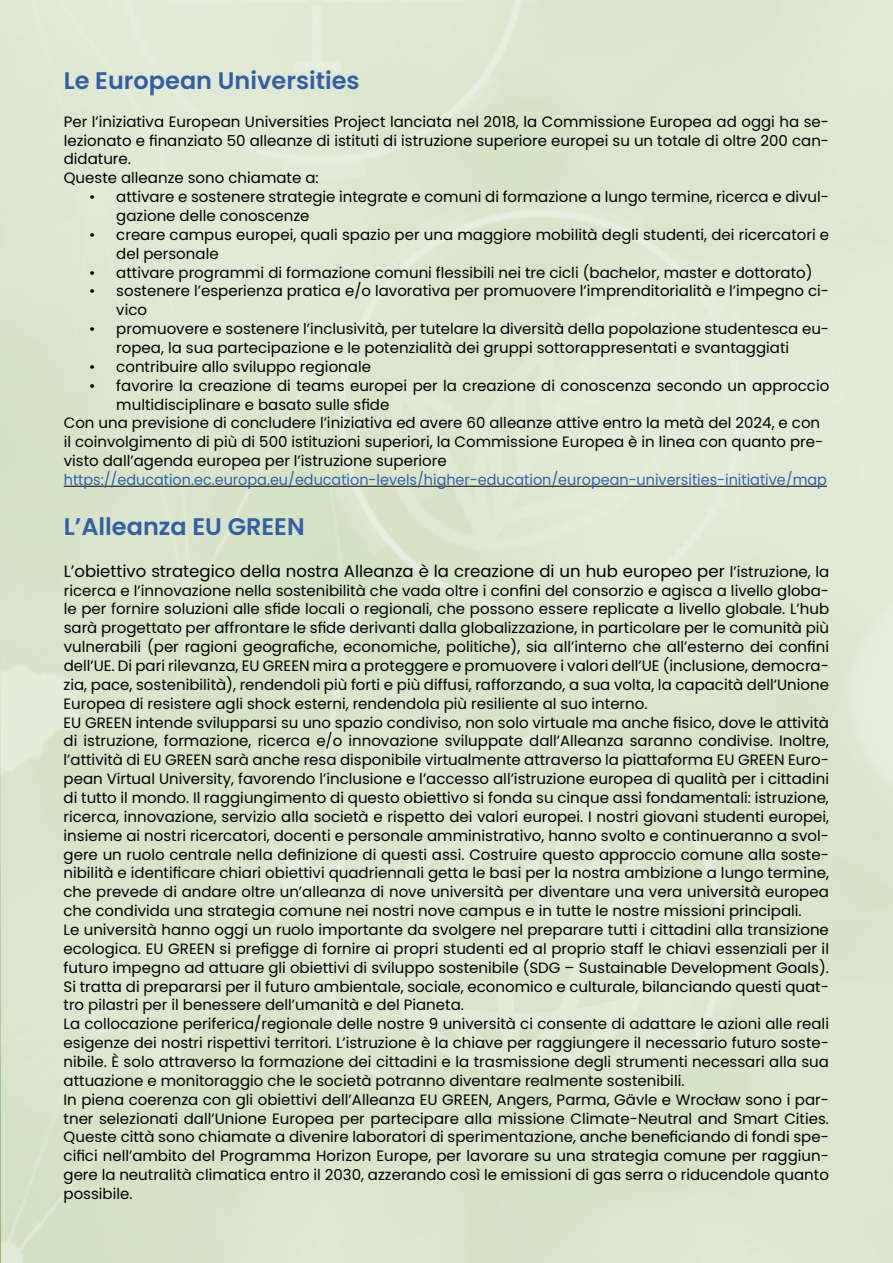
<style>
.page{position:relative;width:893px;height:1263px;background:#fff}
.page>*{position:absolute;margin:0;border:0;box-sizing:border-box;transform-origin:0 0}
.t1{font:600 24px "Poppins";color:#335fa6}
.t2{font:16.5px "Poppins";color:#000}
.t3{font:15px/18.9px "Poppins";color:#000}
.t4{font:15px "Poppins";color:#335fa6;scale:.96 1}
.s1{font-size:15px}
</style>
<div class="page">
<img style="left:0;top:628px;width:1px;height:635px">
<hr style="left:64px;top:486px;width:763px;height:1px;background:#000">
<h1 class="t1" style="left:64px;top:67px;width:297px">Le European Universities</h1>
<p class="t3" style="left:64px;top:112px;width:767px">Per l’iniziativa European Universities Project lanciata nel 2018, la Commissione Europea ad oggi ha se&shy;lezionato e finanziato 50 alleanze di istituti di istruzione superiore europei su un totale di oltre 200 can&shy;didature.<br>Queste alleanze sono chiamate a:</p>
<p class="t3" style="left:116px;top:187px;width:714px;text-indent:-27px">• attivare e sostenere strategie integrate e comuni di formazione a lungo termine, ricerca e divul&shy;gazione delle conoscenze</p>
<p class="t3" style="left:116px;top:225px;width:714px;text-indent:-27px">• creare campus europei, quali spazio per una maggiore mobilità degli studenti, dei ricercatori e del personale</p>
<p class="t3" style="left:89px;top:263px;width:725px">• attivare programmi di formazione comuni flessibili nei tre cicli (bachelor, master e dottorato)</p>
<p class="t3" style="left:116px;top:282px;width:714px;text-indent:-27px">• sostenere l’esperienza pratica e/o lavorativa per promuovere l’imprenditorialità e l’impegno ci&shy;vico</p>
<p class="t3" style="left:116px;top:319px;width:714px;text-indent:-27px">• promuovere e sostenere l’inclusività, per tutelare la diversità della popolazione studentesca eu&shy;ropea, la sua partecipazione e le potenzialità dei gruppi sottorappresentati e svantaggiati</p>
<p class="t3" style="left:89px;top:357px;width:283px">• contribuire allo sviluppo regionale</p>
<p class="t3" style="left:89px;top:376px;width:741px">• favorire la creazione di teams europei per la creazione di conoscenza secondo un approccio</p>
<p class="t3" style="left:116px;top:395px;width:275px">multidisciplinare e basato sulle sfide</p>
<p class="t3" style="left:64px;top:414px;width:758px">Con una previsione di concludere l’iniziativa ed avere 60 alleanze attive entro la metà del 2024, e con</p>
<p class="t3" style="left:64px;top:433px;width:761px">il coinvolgimento di più di 500 istituzioni superiori, la Commissione Europea è in linea con quanto pre-</p>
<p class="t3" style="left:64px;top:451px;width:384px">visto dall’agenda europea per l’istruzione superiore</p>
<p class="t4" style="left:64px;top:471px;width:796px">https://education.ec.europa.eu/education-levels/higher-education/european-universities-initiative/map</p>
<h1 class="t1" style="left:64px;top:513px;width:242px">L’Alleanza EU GREEN</h1>
<p class="t2" style="left:64px;top:561px;width:767px">L’obiettivo strategico della nostra Alleanza è la creazione di un hub europeo per <span class="s1">l’istruzione, la</span></p>
<p class="t3" style="left:64px;top:581px;width:767px">ricerca e l’innovazione nella sostenibilità che vada oltre i confini del consorzio e agisca a livello globa&shy;le per fornire soluzioni alle sfide locali o regionali, che possono essere replicate a livello globale. L’hub sarà progettato per affrontare le sfide derivanti dalla globalizzazione, in particolare per le comunità più vulnerabili (per ragioni geografiche, economiche, politiche), sia all’interno che all’esterno dei confini dell’UE. Di pari rilevanza, EU GREEN mira a proteggere e promuovere i valori dell’UE (inclusione, democra&shy;zia, pace, sostenibilità), rendendoli più forti e più diffusi, rafforzando, a sua volta, la capacità dell’Unione Europea di resistere agli shock esterni, rendendola più resiliente al suo interno.<br>EU GREEN intende svilupparsi su uno spazio condiviso, non solo virtuale ma anche fisico, dove le attività di istruzione, formazione, ricerca e/o innovazione sviluppate dall’Alleanza saranno condivise. Inoltre, l’attività di EU GREEN sarà anche resa disponibile virtualmente attraverso la piattaforma EU GREEN Euro&shy;pean Virtual University, favorendo l’inclusione e l’accesso all’istruzione europea di qualità per i cittadini di tutto il mondo. Il raggiungimento di questo obiettivo si fonda su cinque assi fondamentali: istruzione, ricerca, innovazione, servizio alla società e rispetto dei valori europei. I nostri giovani studenti europei, insieme ai nostri ricercatori, docenti e personale amministrativo, hanno svolto e continueranno a svol&shy;gere un ruolo centrale nella definizione di questi assi. Costruire questo approccio comune alla soste&shy;nibilità e identificare chiari obiettivi quadriennali getta le basi per la nostra ambizione a lungo termine, che prevede di andare oltre un’alleanza di nove università per diventare una vera università europea che condivida una strategia comune nei nostri nove campus e in tutte le nostre missioni principali.<br>Le università hanno oggi un ruolo importante da svolgere nel preparare tutti i cittadini alla transizione ecologica. EU GREEN si prefigge di fornire ai propri studenti ed al proprio staff le chiavi essenziali per il futuro impegno ad attuare gli obiettivi di sviluppo sostenibile (SDG – Sustainable Development Goals).<br>Si tratta di prepararsi per il futuro ambientale, sociale, economico e culturale, bilanciando questi quat&shy;tro pilastri per il benessere dell’umanità e del Pianeta.<br>La collocazione periferica/regionale delle nostre 9 università ci consente di adattare le azioni alle reali esigenze dei nostri rispettivi territori. L’istruzione è la chiave per raggiungere il necessario futuro soste&shy;nibile. È solo attraverso la formazione dei cittadini e la trasmissione degli strumenti necessari alla sua attuazione e monitoraggio che le società potranno diventare realmente sostenibili.<br>In piena coerenza con gli obiettivi dell’Alleanza EU GREEN, Angers, Parma, Gävle e Wrocław sono i par&shy;tner selezionati dall’Unione Europea per partecipare alla missione Climate-Neutral and Smart Cities.<br>Queste città sono chiamate a divenire laboratori di sperimentazione, anche beneficiando di fondi spe&shy;cifici nell’ambito del Programma Horizon Europe, per lavorare su una strategia comune per raggiun&shy;gere la neutralità climatica entro il 2030, azzerando così le emissioni di gas serra o riducendole quanto possibile.</p>
</div>
